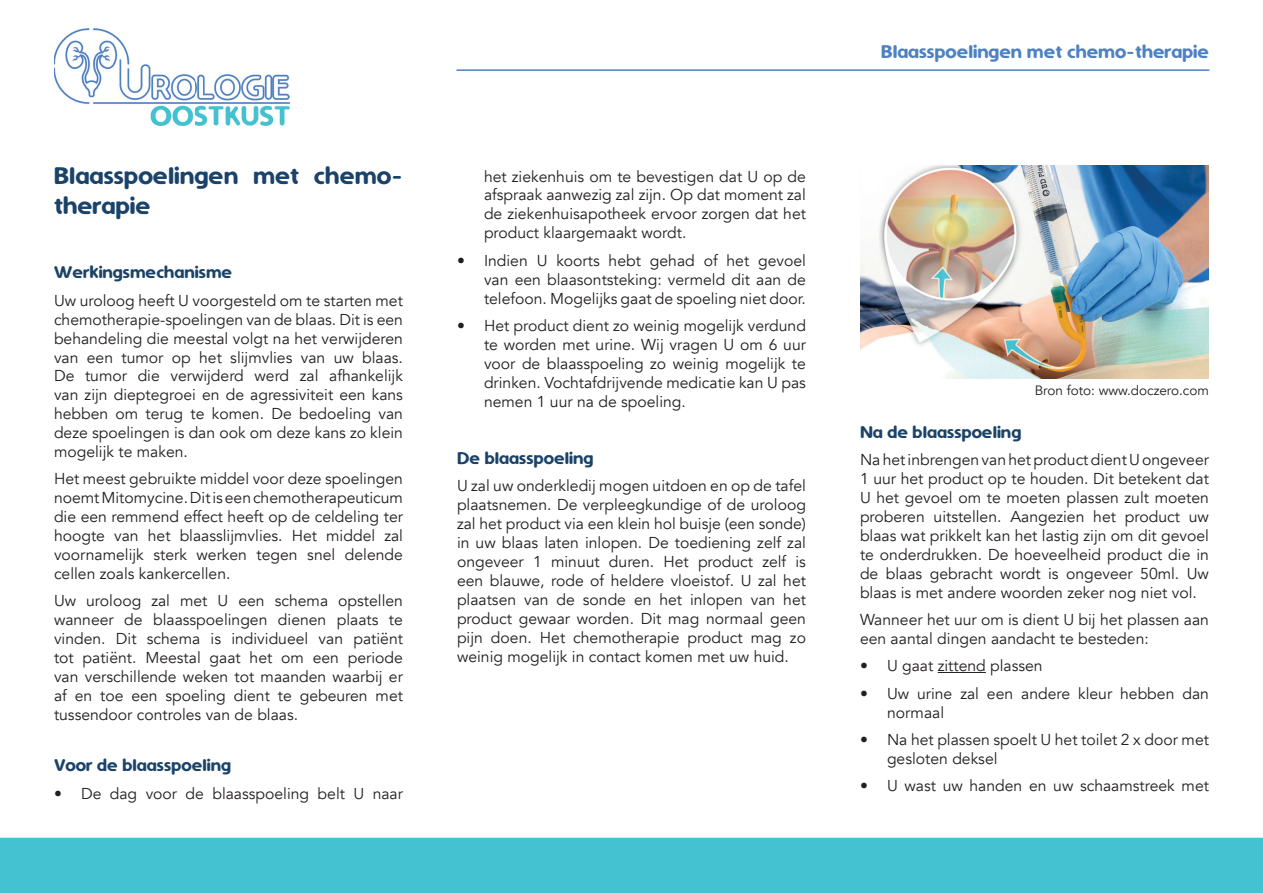
<style>
.page{position:relative;width:1263px;height:893px;background:#fff}
.page>*{position:absolute;margin:0;border:0;box-sizing:border-box;transform-origin:0 0}
.t1{font:25.5px/30.6px "Simply Rounded";color:#1b4369}
.t2{font:19.5px "Simply Rounded";color:#4d81c2}
.t3{font:18px "Simply Rounded";color:#1b4369}
.t4{font:15.75px/18.9px "Avenir";color:#231f20;text-align:justify}
.t5{font:13.5px "Avenir";color:#231f20}
</style>
<div class="page">
<div style="left:0;top:838px;width:1263px;height:55px;background:#45c2d1"></div>
<hr style="left:457px;top:69px;width:752px;height:2px;background:#4d81c2">
<img style="left:54px;top:29px;width:235px;height:96px">
<hr style="left:938px;top:672px;width:48px;height:1px;background:#231f20">
<img style="left:860px;top:166px;width:348px;height:212px">
<h1 class="t1" style="left:54px;top:160px;width:350px">Blaasspoelingen met chemo&shy;therapie</h1>
<p class="t3" style="left:54px;top:263px;width:180px">Werkingsmechanisme</p>
<p class="t4" style="left:54px;top:291px;width:350px">Uw uroloog heeft U voorgesteld om te starten met chemotherapie-spoelingen van de blaas. Dit is een behandeling die meestal volgt na het verwijderen van een tumor op het slijmvlies van uw blaas.<br>De tumor die verwijderd werd zal afhankelijk van zijn dieptegroei en de agressiviteit een kans hebben om terug te komen. De bedoeling van deze spoelingen is dan ook om deze kans zo klein mogelijk te maken.</p>
<p class="t4" style="left:54px;top:470px;width:350px">Het meest gebruikte middel voor deze spoelingen noemt Mitomycine. Dit is een chemotherapeuticum die een remmend effect heeft op de celdeling ter hoogte van het blaasslijmvlies. Het middel zal voornamelijk sterk werken tegen snel delende cellen zoals kankercellen.</p>
<p class="t4" style="left:54px;top:592px;width:350px">Uw uroloog zal met U een schema opstellen wanneer de blaasspoelingen dienen plaats te vinden. Dit schema is individueel van patiënt tot patiënt. Meestal gaat het om een periode van verschillende weken tot maanden waarbij er af en toe een spoeling dient te gebeuren met tussendoor controles van de blaas.</p>
<p class="t3" style="left:54px;top:756px;width:179px">Voor de blaasspoeling</p>
<p class="t4" style="left:54px;top:784px;width:350px">• De dag voor de blaasspoeling belt U naar</p>
<p class="t4" style="left:484px;top:167px;width:323px">het ziekenhuis om te bevestigen dat U op de afspraak aanwezig zal zijn. Op dat moment zal de ziekenhuisapotheek ervoor zorgen dat het product klaargemaakt wordt.</p>
<p class="t4" style="left:484px;top:251px;width:323px;text-indent:-27px">• Indien U koorts hebt gehad of het gevoel van een blaasontsteking: vermeld dit aan de telefoon. Mogelijks gaat de spoeling niet door.</p>
<p class="t4" style="left:484px;top:316px;width:323px;text-indent:-27px">• Het product dient zo weinig mogelijk verdund te worden met urine. Wij vragen U om 6 uur voor de blaasspoeling zo weinig mogelijk te drinken. Vochtafdrijvende medicatie kan U pas nemen 1 uur na de spoeling.</p>
<p class="t3" style="left:457px;top:449px;width:138px">De blaasspoeling</p>
<p class="t4" style="left:457px;top:477px;width:350px">U zal uw onderkledij mogen uitdoen en op de tafel plaatsnemen. De verpleegkundige of de uroloog zal het product via een klein hol buisje (een sonde) in uw blaas laten inlopen. De toediening zelf zal ongeveer 1 minuut duren. Het product zelf is een blauwe, rode of heldere vloeistof. U zal het plaatsen van de sonde en het inlopen van het product gewaar worden. Dit mag normaal geen pijn doen. Het chemotherapie product mag zo weinig mogelijk in contact komen met uw huid.</p>
<p class="t2" style="left:881px;top:42px;width:329px">Blaasspoelingen met chemo-therapie</p>
<p class="t5" style="left:1035px;top:382px;width:176px">Bron foto: www.doczero.com</p>
<p class="t3" style="left:860px;top:423px;width:163px">Na de blaasspoeling</p>
<p class="t4" style="left:860px;top:451px;width:350px">Na het inbrengen van het product dient U ongeveer 1 uur het product op te houden. Dit betekent dat U het gevoel om te moeten plassen zult moeten proberen uitstellen. Aangezien het product uw blaas wat prikkelt kan het lastig zijn om dit gevoel te onderdrukken. De hoeveelheid product die in de blaas gebracht wordt is ongeveer 50ml. Uw blaas is met andere woorden zeker nog niet vol.</p>
<p class="t4" style="left:860px;top:610px;width:350px">Wanneer het uur om is dient U bij het plassen aan een aantal dingen aandacht te besteden:</p>
<p class="t4" style="left:860px;top:657px;width:184px">• U gaat zittend plassen</p>
<p class="t4" style="left:887px;top:684px;width:323px;text-indent:-27px">• Uw urine zal een andere kleur hebben dan normaal</p>
<p class="t4" style="left:887px;top:730px;width:323px;text-indent:-27px">• Na het plassen spoelt U het toilet 2 x door met gesloten deksel</p>
<p class="t4" style="left:860px;top:777px;width:350px">• U wast uw handen en uw schaamstreek met</p>
</div>
